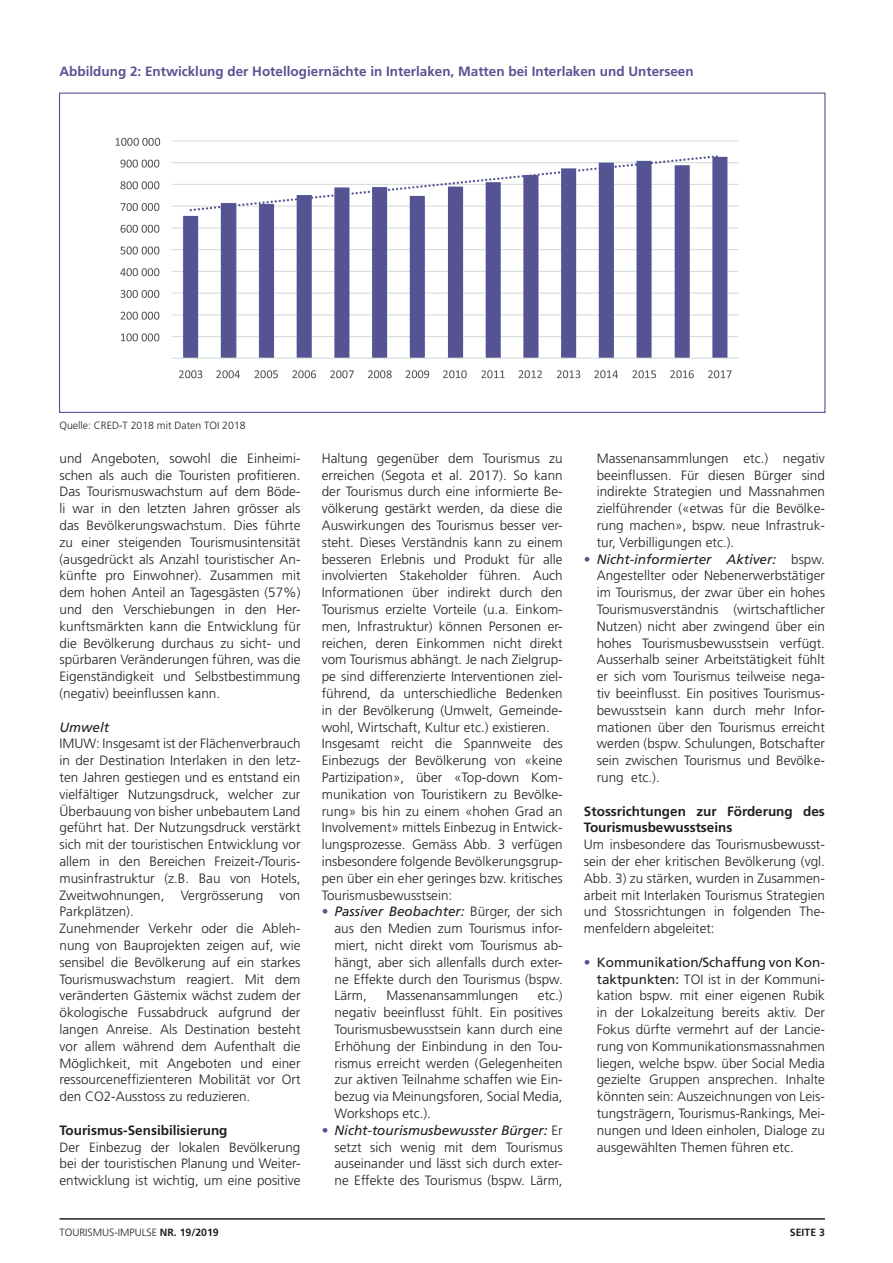
<style>
.page{position:relative;width:893px;height:1263px;background:#fff}
.page>*{position:absolute;margin:0;border:0;box-sizing:border-box;transform-origin:0 0}
.Lauftext_Frutiger_li{font:300 13.5px/16.8px "Frutiger";color:#231f20;text-align:justify}
.Lauftext_Frutiger_li-2{font:italic 13.5px "Frutiger";color:#231f20}
.Lauftext_Frutiger_li-3{font:700 13.5px "Frutiger";color:#575392}
.Lauftext_Frutiger_li-4{font:700 13.5px/16.8px "Frutiger";color:#231f20}
.Lauftext_Frutiger_li-5{font:13.5px "Frutiger";color:#231f20}
.Lauftext_Frutiger_li-6{font:300 10.5px "Frutiger";color:#231f20}
.t1{font:700 10.5px "Frutiger";color:#231f20}
.s1{font-weight:300;font-style:normal;color:#575392}
.s2{font-weight:300;font-style:normal}
.s3{font-weight:300;color:#575392}
.s4{font-weight:400}
.s5{font-weight:700}
</style>
<div class="page">
<hr style="left:60px;top:1218px;width:765px;height:1px;background:#231f20">
<img style="left:115px;top:137px;width:624px;height:242px">
<p class="Lauftext_Frutiger_li-3" style="left:60px;top:64px;width:636px">Abbildung 2: Entwicklung der Hotellogiernächte in Interlaken, Matten bei Interlaken und Unterseen</p>
<p class="Lauftext_Frutiger_li-6" style="left:60px;top:420px;width:188px">Quelle: CRED-T 2018 mit Daten TOI 2018</p>
<p class="Lauftext_Frutiger_li" style="left:60px;top:450px;width:242px">und Angeboten, sowohl die Einheimi&shy;schen als auch die Touristen profitieren.<br>Das Tourismuswachstum auf dem Böde&shy;li war in den letzten Jahren grösser als das Bevölkerungswachstum. Dies führte zu einer steigenden Tourismusintensität (ausgedrückt als Anzahl touristischer An&shy;künfte pro Einwohner). Zusammen mit dem hohen Anteil an Tagesgästen (57%) und den Verschiebungen in den Her&shy;kunftsmärkten kann die Entwicklung für die Bevölkerung durchaus zu sicht- und spürbaren Veränderungen führen, was die Eigenständigkeit und Selbstbestimmung (negativ) beeinflussen kann.</p>
<p class="Lauftext_Frutiger_li-2" style="left:60px;top:719px;width:51px">Umwelt</p>
<p class="Lauftext_Frutiger_li" style="left:60px;top:735px;width:242px">IMUW: Insgesamt ist der Flächenverbrauch in der Destination Interlaken in den letz&shy;ten Jahren gestiegen und es entstand ein vielfältiger Nutzungsdruck, welcher zur Überbauung von bisher unbebautem Land geführt hat. Der Nutzungsdruck verstärkt sich mit der touristischen Entwicklung vor allem in den Bereichen Freizeit-/Touris&shy;musinfrastruktur (z.B. Bau von Hotels, Zweitwohnungen, Vergrösserung von Parkplätzen).</p>
<p class="Lauftext_Frutiger_li" style="left:60px;top:920px;width:242px">Zunehmender Verkehr oder die Ableh&shy;nung von Bauprojekten zeigen auf, wie sensibel die Bevölkerung auf ein starkes Tourismuswachstum reagiert. Mit dem veränderten Gästemix wächst zudem der ökologische Fussabdruck aufgrund der langen Anreise. Als Destination besteht vor allem während dem Aufenthalt die Möglichkeit, mit Angeboten und einer ressourceneffizienteren Mobilität vor Ort den CO2-Ausstoss zu reduzieren.</p>
<p class="Lauftext_Frutiger_li-4" style="left:60px;top:1122px;width:170px">Tourismus-Sensibilisierung</p>
<p class="Lauftext_Frutiger_li" style="left:60px;top:1139px;width:242px">Der Einbezug der lokalen Bevölkerung bei der touristischen Planung und Weiter&shy;entwicklung ist wichtig, um eine positive</p>
<p class="Lauftext_Frutiger_li" style="left:322px;top:450px;width:242px">Haltung gegenüber dem Tourismus zu erreichen (Segota et al. 2017). So kann der Tourismus durch eine informierte Be&shy;völkerung gestärkt werden, da diese die Auswirkungen des Tourismus besser ver&shy;steht. Dieses Verständnis kann zu einem besseren Erlebnis und Produkt für alle involvierten Stakeholder führen. Auch Informationen über indirekt durch den Tourismus erzielte Vorteile (u.a. Einkom&shy;men, Infrastruktur) können Personen er&shy;reichen, deren Einkommen nicht direkt vom Tourismus abhängt. Je nach Zielgrup&shy;pe sind differenzierte Interventionen ziel&shy;führend, da unterschiedliche Bedenken in der Bevölkerung (Umwelt, Gemeinde&shy;wohl, Wirtschaft, Kultur etc.) existieren.</p>
<p class="Lauftext_Frutiger_li" style="left:322px;top:735px;width:242px">Insgesamt reicht die Spannweite des Einbezugs der Bevölkerung von «keine Partizipation», über «Top-down Kom&shy;munikation von Touristikern zu Bevölke&shy;rung» bis hin zu einem «hohen Grad an Involvement» mittels Einbezug in Entwick&shy;lungsprozesse. Gemäss Abb. 3 verfügen insbesondere folgende Bevölkerungsgrup&shy;pen über ein eher geringes bzw. kritisches Tourismusbewusstsein:</p>
<p class="Lauftext_Frutiger_li-2" style="left:322px;top:904px;width:242px"><span class="s1">•</span> Passiver Beobachter: <span class="s2">Bürger, der sich</span></p>
<p class="Lauftext_Frutiger_li" style="left:334px;top:920px;width:230px">aus den Medien zum Tourismus infor&shy;miert, nicht direkt vom Tourismus ab&shy;hängt, aber sich allenfalls durch exter&shy;ne Effekte durch den Tourismus (bspw.<br>Lärm,</p>
<p class="Lauftext_Frutiger_li" style="left:334px;top:987px;width:230px;text-indent:203px">etc.) negativ beeinflusst fühlt. Ein positives Tourismusbewusstsein kann durch eine Erhöhung der Einbindung in den Tou&shy;rismus erreicht werden (Gelegenheiten zur aktiven Teilnahme schaffen wie Ein&shy;bezug via Meinungsforen, Social Media, Workshops etc.).</p>
<p class="Lauftext_Frutiger_li-2" style="left:322px;top:1122px;width:242px"><span class="s1">•</span> Nicht-tourismusbewusster Bürger: <span class="s2">Er</span></p>
<p class="Lauftext_Frutiger_li" style="left:334px;top:1139px;width:230px">setzt sich wenig mit dem Tourismus auseinander und lässt sich durch exter&shy;ne Effekte des Tourismus (bspw. Lärm,</p>
<p class="Lauftext_Frutiger_li" style="left:386px;top:987px;width:134px">Massenansammlungen</p>
<p class="Lauftext_Frutiger_li" style="left:597px;top:450px;width:230px">Massenansammlungen etc.) negativ beeinflussen. Für diesen Bürger sind indirekte Strategien und Massnahmen zielführender («etwas für die Bevölke&shy;rung machen», bspw. neue Infrastruk&shy;tur, Verbilligungen etc.).</p>
<p class="Lauftext_Frutiger_li-2" style="left:584px;top:551px;width:242px"><span class="s1">•</span> Nicht-informierter Aktiver: <span class="s2">bspw.</span></p>
<p class="Lauftext_Frutiger_li" style="left:597px;top:567px;width:230px">Angestellter oder Nebenerwerbstätiger im Tourismus, der zwar über ein hohes Tourismusverständnis (wirtschaftlicher Nutzen) nicht aber zwingend über ein hohes Tourismusbewusstsein verfügt.<br>Ausserhalb seiner Arbeitstätigkeit fühlt er sich vom Tourismus teilweise nega&shy;tiv beeinflusst. Ein positives Tourismus&shy;bewusstsein kann durch mehr Infor&shy;mationen über den Tourismus erreicht werden (bspw. Schulungen, Botschafter sein zwischen Tourismus und Bevölke&shy;rung etc.).</p>
<p class="Lauftext_Frutiger_li-4" style="left:584px;top:803px;width:242px">Stossrichtungen zur Förderung des<br>Tourismusbewusstseins</p>
<p class="Lauftext_Frutiger_li" style="left:584px;top:836px;width:242px">Um insbesondere das Tourismusbewusst&shy;sein der eher kritischen Bevölkerung (vgl.<br>Abb. 3) zu stärken, wurden in Zusammen&shy;arbeit mit Interlaken Tourismus Strategien und Stossrichtungen in folgenden The&shy;menfeldern abgeleitet:</p>
<p class="Lauftext_Frutiger_li-5" style="left:584px;top:954px;width:242px"><span class="s3">•</span> Kommunikation/Schaffung von Kon-</p>
<p class="Lauftext_Frutiger_li" style="left:597px;top:971px;width:230px"><span class="s4">taktpunkten:</span> TOI ist in der Kommuni&shy;kation bspw. mit einer eigenen Rubik in der Lokalzeitung bereits aktiv. Der Fokus dürfte vermehrt auf der Lancie&shy;rung von Kommunikationsmassnahmen liegen, welche bspw. über Social Media gezielte Gruppen ansprechen. Inhalte könnten sein: Auszeichnungen von Leis&shy;tungsträgern, Tourismus-Rankings, Mei&shy;nungen und Ideen einholen, Dialoge zu ausgewählten Themen führen etc.</p>
<p class="Lauftext_Frutiger_li-6" style="left:60px;top:1226px;width:161px">TOURISMUS-IMPULSE <span class="s5">NR. 19/2019</span></p>
<p class="t1" style="left:790px;top:1226px;width:37px">SEITE 3</p>
</div>
